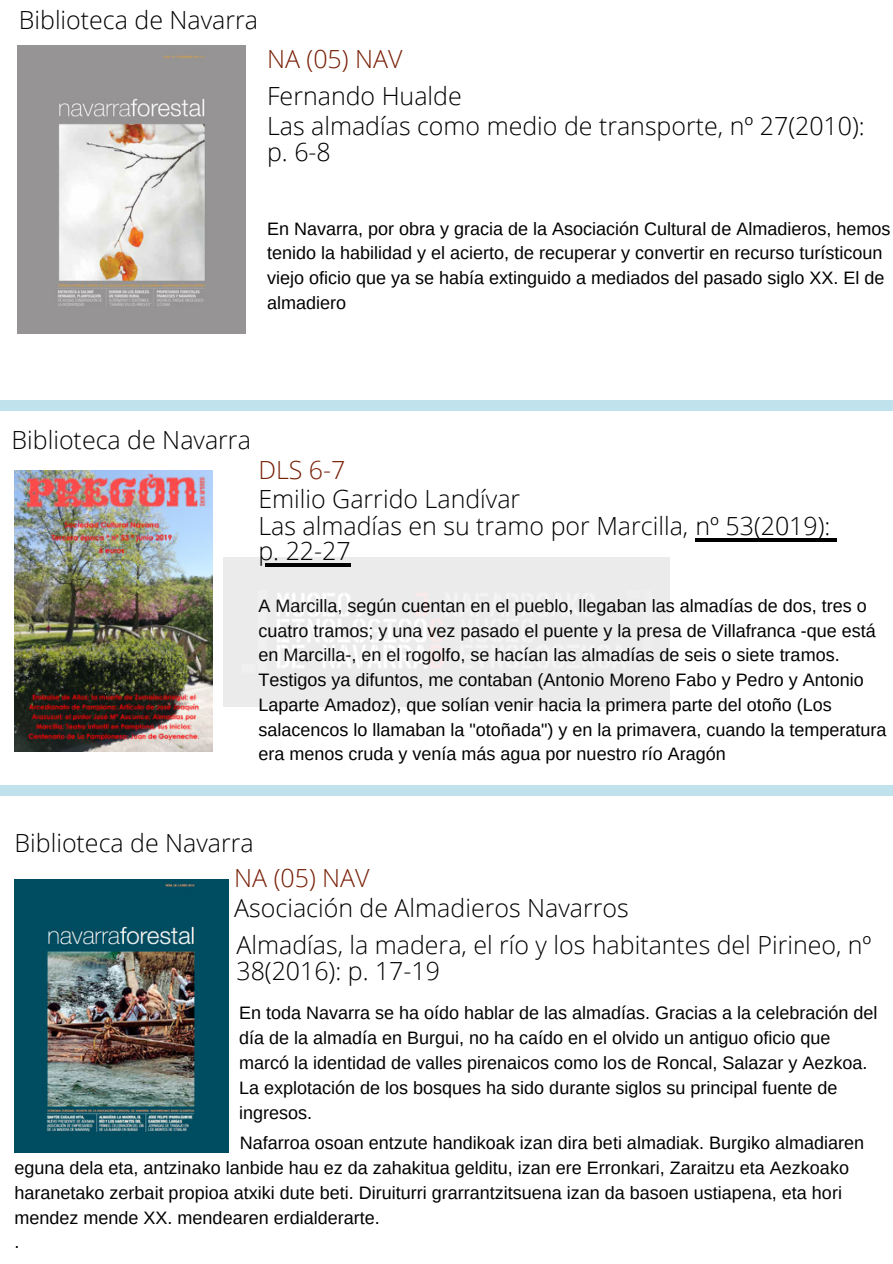
<style>
.page{position:relative;width:893px;height:1264px;background:#fff}
.page>*{position:absolute;margin:0;border:0;box-sizing:border-box;transform-origin:0 0}
.t1{font:300 25.05px "Open Sans";color:#000}
.t2{font:300 25.05px "Open Sans";color:#792007}
.t3{font:300 24.9px/25.8px "Open Sans";color:#000}
.t4{font:18px/24.8px "Arimo";color:#000}
</style>
<div class="page">
<div style="left:0;top:400px;width:892px;height:10px;background:#c0e2ed"></div>
<img style="left:18px;top:45px;width:227px;height:288px">
<img style="left:15px;top:471px;width:198px;height:280px">
<div style="left:0;top:786px;width:892px;height:9px;background:#c0e2ed"></div>
<img style="left:15px;top:879px;width:213px;height:272px">
<hr style="left:695px;top:538px;width:135px;height:3px;background:#000">
<svg style="left:830px;top:538px;width:7px;height:3px"></svg>
<img style="left:223px;top:557px;width:446px;height:149px">
<p class="t1" style="left:19px;top:2px;width:241px">Biblioteca de Navarra</p>
<p class="t2" style="left:267px;top:41px;width:137px">NA (05) NAV</p>
<p class="t1" style="left:267px;top:78px;width:196px">Fernando Hualde</p>
<p class="t3" style="left:267px;top:113px;width:599px">Las almadías como medio de transporte, nº 27(2010):</p>
<p class="t3" style="left:267px;top:139px;width:65px">p. 6-8</p>
<p class="t4" style="left:267px;top:216px;width:624px">En Navarra, por obra y gracia de la Asociación Cultural de Almadieros, hemos tenido la habilidad y el acierto, de recuperar y convertir en recurso turísticoun viejo oficio que ya se había extinguido a mediados del pasado siglo XX. El de almadiero</p>
<p class="t1" style="left:12px;top:422px;width:241px">Biblioteca de Navarra</p>
<p class="t2" style="left:258px;top:452px;width:88px">DLS 6-7</p>
<p class="t1" style="left:258px;top:481px;width:263px">Emilio Garrido Landívar</p>
<p class="t1" style="left:258px;top:508px;width:573px">Las almadías en su tramo por Marcilla, nº 53(2019):</p>
<p class="t1" style="left:258px;top:533px;width:94px">p. 22-27</p>
<p class="t4" style="left:258px;top:593px;width:609px">A Marcilla, según cuentan en el pueblo, llegaban las almadías de dos, tres o</p>
<p class="t4" style="left:258px;top:618px;width:618px">cuatro tramos; y una vez pasado el puente y la presa de Villafranca -que está</p>
<p class="t4" style="left:258px;top:642px;width:582px">en Marcilla-, en el rogolfo, se hacían las almadías de seis o siete tramos.</p>
<p class="t4" style="left:258px;top:667px;width:606px">Testigos ya difuntos, me contaban (Antonio Moreno Fabo y Pedro y Antonio</p>
<p class="t4" style="left:258px;top:692px;width:574px">Laparte Amadoz), que solían venir hacia la primera parte del otoño (Los</p>
<p class="t4" style="left:258px;top:717px;width:629px">salacencos lo llamaban la "otoñada") y en la primavera, cuando la temperatura</p>
<p class="t4" style="left:258px;top:741px;width:468px">era menos cruda y venía más agua por nuestro río Aragón</p>
<p class="t1" style="left:15px;top:825px;width:241px">Biblioteca de Navarra</p>
<p class="t2" style="left:234px;top:860px;width:137px">NA (05) NAV</p>
<p class="t1" style="left:234px;top:890px;width:396px">Asociación de Almadieros Navarros</p>
<p class="t3" style="left:236px;top:931px;width:636px">Almadías, la madera, el río y los habitantes del Pirineo, nº<br>38(2016): p. 17-19</p>
<p class="t4" style="left:239px;top:1000px;width:639px">En toda Navarra se ha oído hablar de las almadías. Gracias a la celebración del</p>
<p class="t4" style="left:239px;top:1025px;width:592px">día de la almadía en Burgui, no ha caído en el olvido un antiguo oficio que</p>
<p class="t4" style="left:239px;top:1050px;width:629px">marcó la identidad de valles pirenaicos como los de Roncal, Salazar y Aezkoa.</p>
<p class="t4" style="left:239px;top:1075px;width:600px">La explotación de los bosques ha sido durante siglos su principal fuente de</p>
<p class="t4" style="left:239px;top:1099px;width:75px">ingresos.</p>
<p class="t4" style="left:240px;top:1130px;width:626px">Nafarroa osoan entzute handikoak izan dira beti almadiak. Burgiko almadiaren</p>
<p class="t4" style="left:15px;top:1155px;width:835px">eguna dela eta, antzinako lanbide hau ez da zahakitua gelditu, izan ere Erronkari, Zaraitzu eta Aezkoako haranetako zerbait propioa atxiki dute beti. Diruiturri grarrantzitsuena izan da basoen ustiapena, eta hori mendez mende XX. mendearen erdialderarte.</p>
<p class="t4" style="left:15px;top:1229px;width:6px">.</p>
</div>
